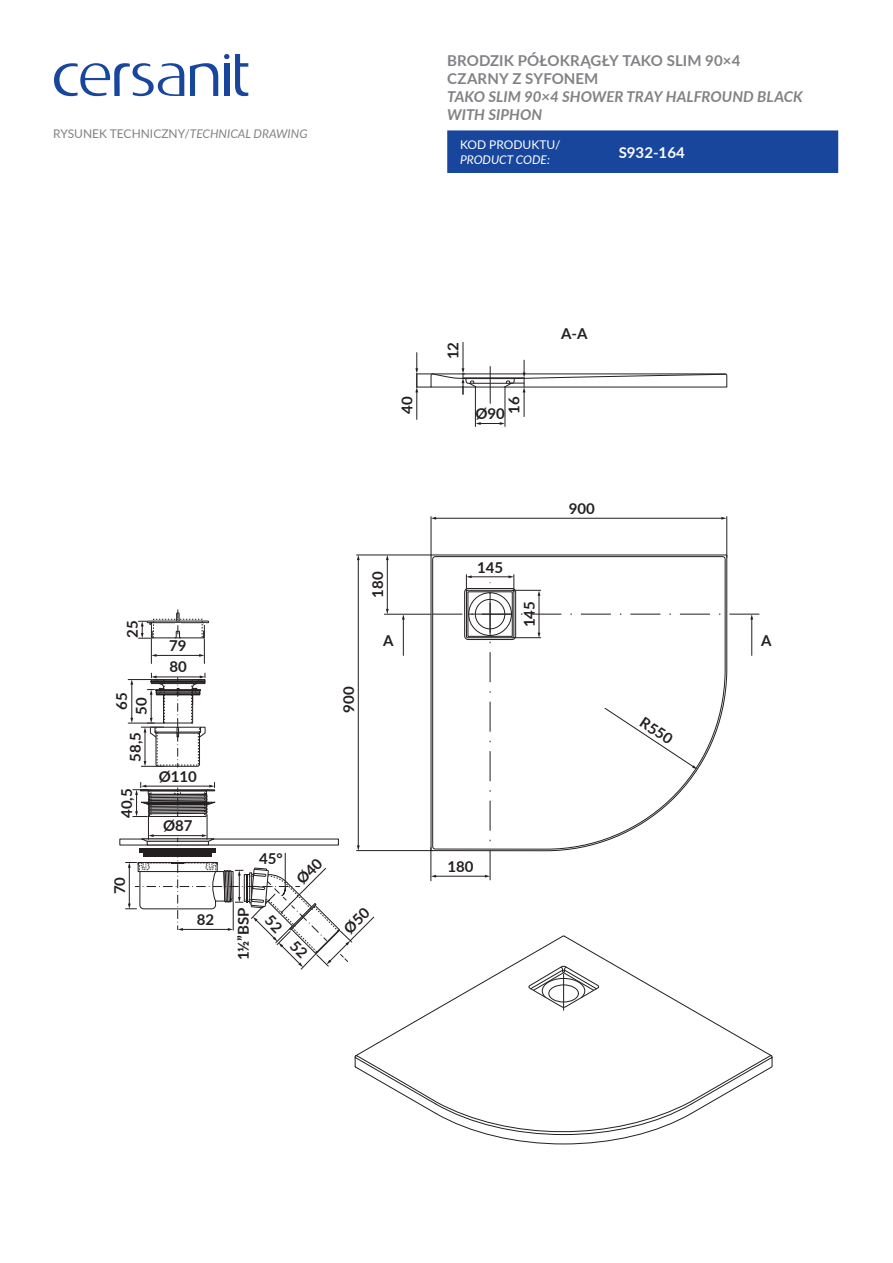
<style>
.page{position:relative;width:893px;height:1263px;background:#fff}
.page>*{position:absolute;margin:0;border:0;box-sizing:border-box;transform-origin:0 0}
.t1{font:700 15px/19.5px "Lato";color:#231f20;text-align:center}
.t2{font:italic 700 15px/18px "Lato";color:#808285}
.t3{font:700 15px/18px "Lato";letter-spacing:.01em;color:#808285}
.t4{font:700 15px "Lato";color:#fff}
.t5{font:12px "Lato";color:#808285}
.t6{font:12px "Lato";color:#fff}
.t7{font:italic 12px "Lato";color:#fff}
.s1{font-style:italic}
</style>
<div class="page">
<div style="left:447px;top:130px;width:391px;height:43px;background:#18469d"></div>
<svg style="left:190px;top:63px;width:28px;height:33px"></svg>
<svg style="left:235px;top:54px;width:13px;height:42px"></svg>
<svg style="left:54px;top:63px;width:130px;height:33px"></svg>
<div style="left:224px;top:63px;width:5px;height:33px;background:#18469d"></div>
<svg style="left:224px;top:54px;width:5px;height:5px"></svg>
<div style="left:619px;top:145px;width:66px;height:12px;background:#18469d"></div>
<hr style="left:475px;top:387px;width:1px;height:39px;background:#231f20">
<hr style="left:505px;top:387px;width:1px;height:39px;background:#231f20">
<hr style="left:435px;top:518px;width:287px;height:1px;background:#231f20">
<svg style="left:721px;top:517px;width:5px;height:3px"></svg>
<hr style="left:726px;top:517px;width:1px;height:40px;background:#231f20">
<hr style="left:431px;top:517px;width:1px;height:38px;background:#231f20">
<hr style="left:358px;top:559px;width:1px;height:287px;background:#231f20">
<hr style="left:357px;top:555px;width:74px;height:1px;background:#231f20">
<hr style="left:387px;top:559px;width:1px;height:51px;background:#231f20">
<svg style="left:386px;top:555px;width:3px;height:5px"></svg>
<svg style="left:430px;top:554px;width:297px;height:21px"></svg>
<svg style="left:415px;top:342px;width:312px;height:83px"></svg>
<svg style="left:126px;top:575px;width:647px;height:569px"></svg>
<p class="t5" style="left:53px;top:126px;width:256px">RYSUNEK TECHNICZNY/<span class="s1">TECHNICAL DRAWING</span></p>
<p class="t3" style="left:447px;top:51px;width:295px">BRODZIK PÓŁOKRĄGŁY TAKO SLIM 90×4<br>CZARNY Z SYFONEM</p>
<p class="t2" style="left:447px;top:87px;width:357px">TAKO SLIM 90×4 SHOWER TRAY HALFROUND BLACK<br>WITH SIPHON</p>
<p class="t6" style="left:460px;top:136px;width:102px">KOD PRODUKTU/</p>
<p class="t7" style="left:460px;top:151px;width:92px">PRODUCT CODE:</p>
<p class="t4" style="left:619px;top:141px;width:68px">S932-164</p>
<p class="t1" style="left:122px;top:638px;width:19px;rotate:-90deg">25</p>
<p class="t1" style="left:111px;top:715px;width:24px;rotate:-90deg">65<br>50</p>
<p class="t1" style="left:125px;top:762px;width:31px;rotate:-90deg">58,5</p>
<p class="t1" style="left:116px;top:818px;width:31px;rotate:-90deg">40,5</p>
<p class="t1" style="left:169px;top:635px;width:19px">79</p>
<p class="t1" style="left:169px;top:656px;width:19px">80</p>
<p class="t1" style="left:159px;top:766px;width:40px">Ø110</p>
<p class="t1" style="left:163px;top:815px;width:31px">Ø87</p>
<p class="t1" style="left:109px;top:894px;width:19px;rotate:-90deg">70</p>
<p class="t1" style="left:197px;top:909px;width:19px">82</p>
<p class="t1" style="left:259px;top:848px;width:25px">45°</p>
<p class="t1" style="left:233px;top:960px;width:55px;rotate:-90deg">1½”BSP</p>
<p class="t1" style="left:275px;top:910px;width:55px;rotate:45deg">52 52</p>
<p class="t1" style="left:397px;top:414px;width:19px;rotate:-90deg">40</p>
<p class="t1" style="left:443px;top:359px;width:19px;rotate:-90deg">12</p>
<p class="t1" style="left:504px;top:414px;width:19px;rotate:-90deg">16</p>
<p class="t1" style="left:475px;top:403px;width:31px">Ø90</p>
<p class="t1" style="left:561px;top:324px;width:28px">A-A</p>
<p class="t1" style="left:569px;top:498px;width:28px">900</p>
<p class="t1" style="left:338px;top:713px;width:28px;rotate:-90deg">900</p>
<p class="t1" style="left:477px;top:557px;width:28px">145</p>
<p class="t1" style="left:367px;top:597px;width:28px;rotate:-90deg">180</p>
<p class="t1" style="left:383px;top:630px;width:12px">A</p>
<p class="t1" style="left:761px;top:630px;width:12px">A</p>
<p class="t1" style="left:519px;top:627px;width:28px;rotate:-90deg">145</p>
<p class="t1" style="left:647px;top:712px;width:37px;rotate:33deg">R550</p>
<p class="t1" style="left:447px;top:856px;width:28px">180</p>
</div>
